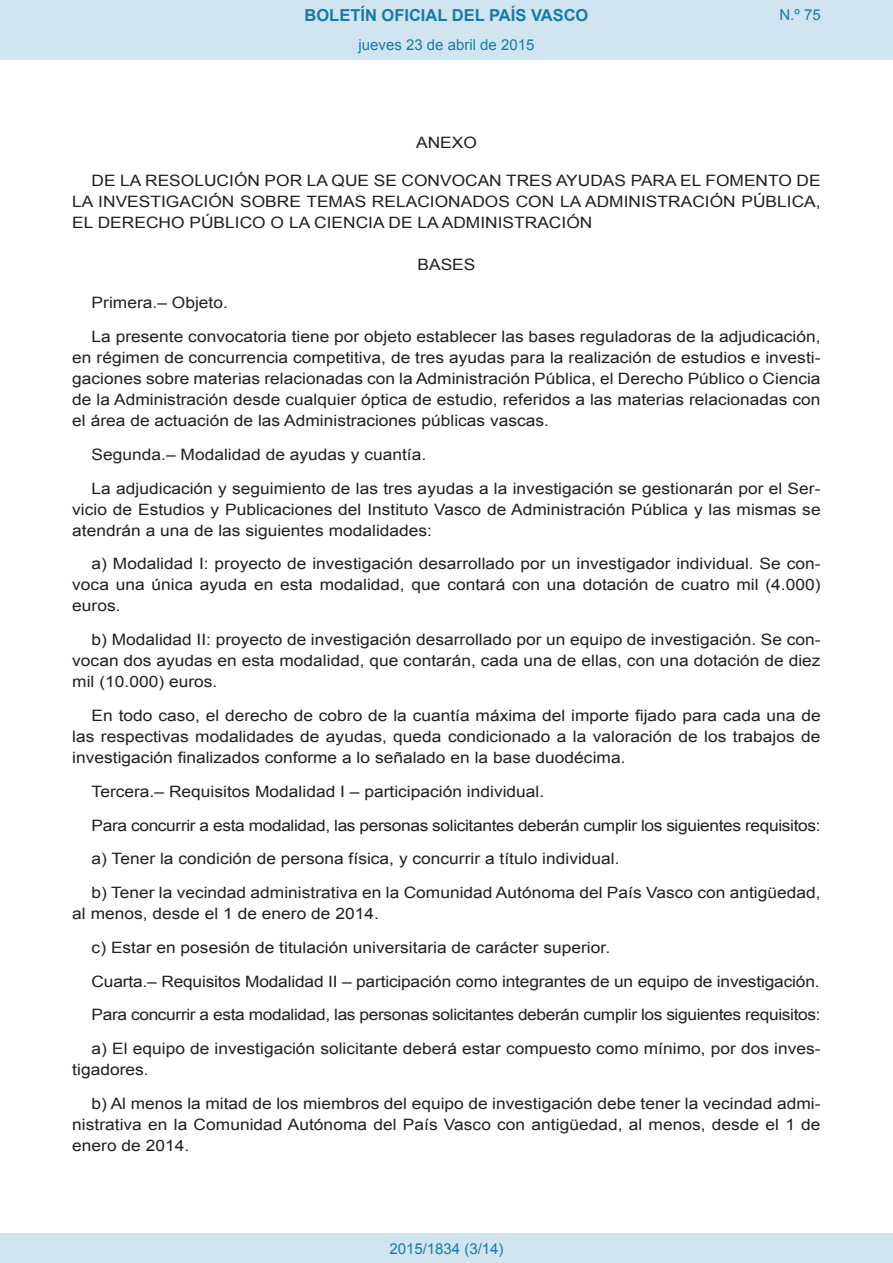
<style>
.page{position:relative;width:893px;height:1263px;background:#fff}
.page>*{position:absolute;margin:0;border:0;box-sizing:border-box;transform-origin:0 0}
.t1{font:700 16.5px "Arial";color:#1879ad}
.BOPVDetalle{font:15.6px/21px "Arial";color:#231f20;text-align:justify;scale:1.11 1}
.BOPVDetalle-2{font:15.6px "Arial";letter-spacing:-.02em;color:#231f20;scale:1.11 1}
.BOPVClave{font:15.6px "Arial";color:#231f20;scale:1.11 1}
.Paginacion_Centro{font:15px "Arial";color:#1879ad}
</style>
<div class="page">
<div style="left:0;top:0;width:893px;height:60px;background:#d0e5f0"></div>
<div style="left:0;top:1233px;width:893px;height:30px;background:#d0e5f0"></div>
<p class="t1" style="left:305px;top:4px;width:285px">BOLETÍN OFICIAL DEL PAÍS VASCO</p>
<p class="Paginacion_Centro" style="left:358px;top:35px;width:177px">jueves 23 de abril de 2015</p>
<p class="Paginacion_Centro" style="left:779px;top:5px;width:43px">N.º 75</p>
<p class="BOPVClave" style="left:416px;top:132px;width:56px">ANEXO</p>
<p class="BOPVDetalle" style="left:72px;top:170px;width:676px;text-indent:19px">DE LA RESOLUCIÓN POR LA QUE SE CONVOCAN TRES AYUDAS PARA EL FOMENTO DE LA INVESTIGACIÓN SOBRE TEMAS RELACIONADOS CON LA ADMINISTRACIÓN PÚBLICA, EL DERECHO PÚBLICO O LA CIENCIA DE LA ADMINISTRACIÓN</p>
<p class="BOPVClave" style="left:417px;top:255px;width:54px">BASES</p>
<p class="BOPVDetalle" style="left:92px;top:293px;width:124px">Primera.– Objeto.</p>
<p class="BOPVDetalle" style="left:72px;top:326px;width:676px;text-indent:19px">La presente convocatoria tiene por objeto establecer las bases reguladoras de la adjudicación, en régimen de concurrencia competitiva, de tres ayudas para la realización de estudios e investi&shy;gaciones sobre materias relacionadas con la Administración Pública, el Derecho Público o Ciencia de la Administración desde cualquier óptica de estudio, referidos a las materias relacionadas con el área de actuación de las Administraciones públicas vascas.</p>
<p class="BOPVDetalle" style="left:92px;top:444px;width:303px">Segunda.– Modalidad de ayudas y cuantía.</p>
<p class="BOPVDetalle" style="left:72px;top:478px;width:676px;text-indent:19px">La adjudicación y seguimiento de las tres ayudas a la investigación se gestionarán por el Ser&shy;vicio de Estudios y Publicaciones del Instituto Vasco de Administración Pública y las mismas se atendrán a una de las siguientes modalidades:</p>
<p class="BOPVDetalle" style="left:72px;top:554px;width:676px;text-indent:19px">a) Modalidad I: proyecto de investigación desarrollado por un investigador individual. Se con&shy;voca una única ayuda en esta modalidad, que contará con una dotación de cuatro mil (4.000) euros.</p>
<p class="BOPVDetalle" style="left:72px;top:629px;width:676px;text-indent:19px">b) Modalidad II: proyecto de investigación desarrollado por un equipo de investigación. Se con&shy;vocan dos ayudas en esta modalidad, que contarán, cada una de ellas, con una dotación de diez mil (10.000) euros.</p>
<p class="BOPVDetalle" style="left:72px;top:705px;width:676px;text-indent:19px">En todo caso, el derecho de cobro de la cuantía máxima del importe fijado para cada una de las respectivas modalidades de ayudas, queda condicionado a la valoración de los trabajos de investigación finalizados conforme a lo señalado en la base duodécima.</p>
<p class="BOPVDetalle" style="left:92px;top:781px;width:409px">Tercera.– Requisitos Modalidad I – participación individual.</p>
<p class="BOPVDetalle-2" style="left:92px;top:815px;width:658px">Para concurrir a esta modalidad, las personas solicitantes deberán cumplir los siguientes requisitos:</p>
<p class="BOPVDetalle" style="left:92px;top:848px;width:477px">a) Tener la condición de persona física, y concurrir a título individual.</p>
<p class="BOPVDetalle" style="left:72px;top:882px;width:676px;text-indent:19px">b) Tener la vecindad administrativa en la Comunidad Autónoma del País Vasco con antigüedad, al menos, desde el 1 de enero de 2014.</p>
<p class="BOPVDetalle" style="left:92px;top:937px;width:469px">c) Estar en posesión de titulación universitaria de carácter superior.</p>
<p class="BOPVDetalle" style="left:92px;top:971px;width:657px">Cuarta.– Requisitos Modalidad II – participación como integrantes de un equipo de investigación.</p>
<p class="BOPVDetalle-2" style="left:92px;top:1004px;width:658px">Para concurrir a esta modalidad, las personas solicitantes deberán cumplir los siguientes requisitos:</p>
<p class="BOPVDetalle" style="left:72px;top:1038px;width:676px;text-indent:19px">a) El equipo de investigación solicitante deberá estar compuesto como mínimo, por dos inves&shy;tigadores.</p>
<p class="BOPVDetalle" style="left:72px;top:1093px;width:676px;text-indent:19px">b) Al menos la mitad de los miembros del equipo de investigación debe tener la vecindad admi&shy;nistrativa en la Comunidad Autónoma del País Vasco con antigüedad, al menos, desde el 1 de enero de 2014.</p>
<p class="Paginacion_Centro" style="left:389px;top:1238px;width:116px">2015/1834 (3/14)</p>
</div>
